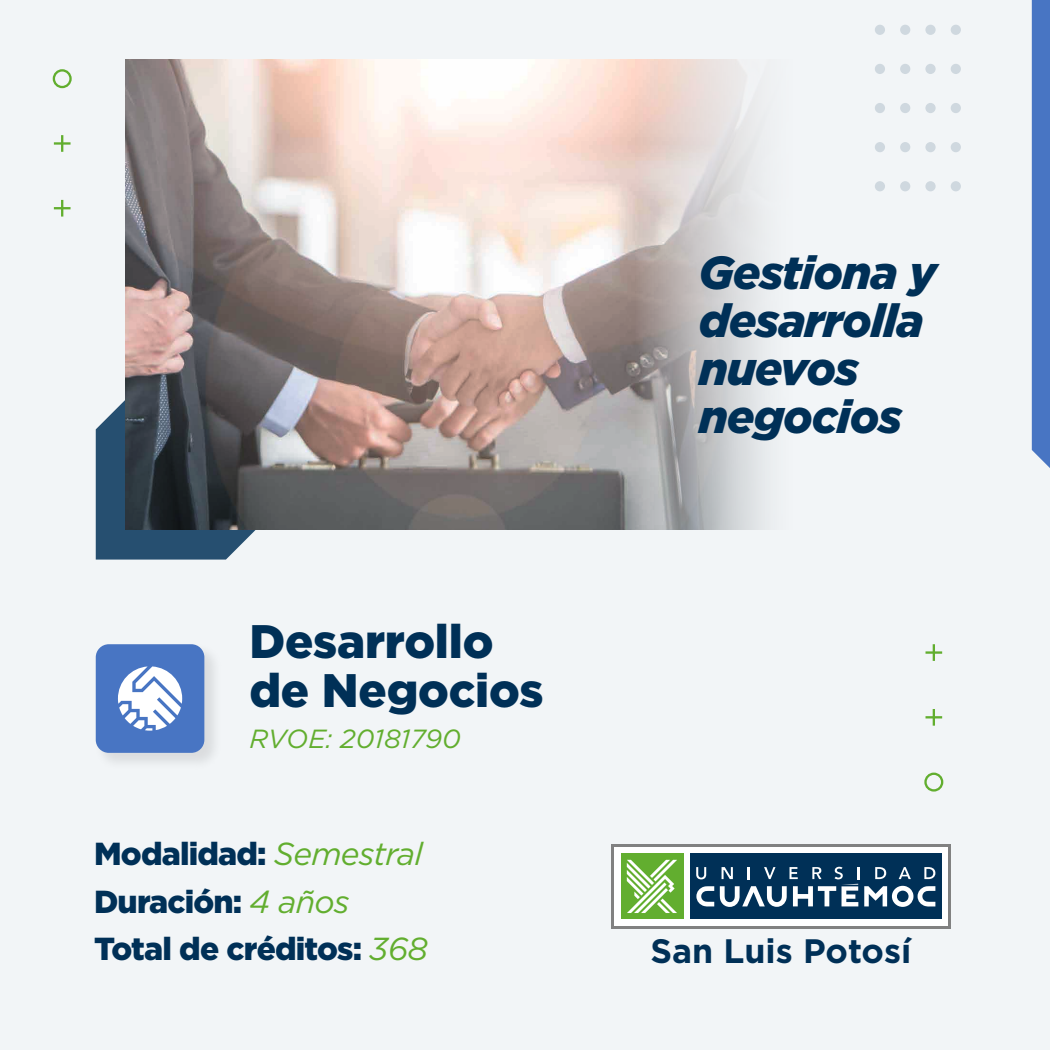
<style>
.page{position:relative;width:1050px;height:1050px;background:#f2f5f7}
.page>*{position:absolute;margin:0;border:0;box-sizing:border-box;transform-origin:0 0}
.t1{font:900 46.99px/48.9px "Gotham";letter-spacing:-.005em;color:#003057}
.t2{font:italic 900 46.29px/48.2px "Gotham";letter-spacing:-.025em;color:#003057}
.t3{font:700 33.86px "Gotham";color:#003057}
.t4{font:900 31.85px/47.5px "Gotham";letter-spacing:-.025em;color:#003057}
.t5{font:italic 26.25px "Gotham";color:#62ae2f}
.s1{font-weight:400;font-style:italic;color:#62ae2f}
</style>
<div class="page">
<svg style="left:96px;top:382px;width:171px;height:178px"></svg>
<svg style="left:54px;top:200px;width:17px;height:17px"></svg>
<hr style="left:54px;top:142px;width:17px;height:3px;background:#62ae2f">
<svg style="left:61px;top:135px;width:2px;height:17px"></svg>
<div style="left:53px;top:69px;width:19px;height:19px;border:2px solid #62ae2f;border-radius:50%"></div>
<div style="left:875px;top:181px;width:10px;height:10px;background:#cfd8df;border-radius:50%"></div>
<div style="left:875px;top:142px;width:10px;height:10px;background:#cfd8df;border-radius:50%"></div>
<div style="left:875px;top:103px;width:10px;height:10px;background:#cfd8df;border-radius:50%"></div>
<div style="left:875px;top:64px;width:10px;height:10px;background:#cfd8df;border-radius:50%"></div>
<div style="left:875px;top:25px;width:10px;height:10px;background:#cfd8df;border-radius:50%"></div>
<div style="left:900px;top:181px;width:10px;height:10px;background:#cfd8df;border-radius:50%"></div>
<div style="left:900px;top:142px;width:10px;height:10px;background:#cfd8df;border-radius:50%"></div>
<div style="left:900px;top:103px;width:10px;height:10px;background:#cfd8df;border-radius:50%"></div>
<div style="left:900px;top:64px;width:10px;height:10px;background:#cfd8df;border-radius:50%"></div>
<div style="left:900px;top:25px;width:10px;height:10px;background:#cfd8df;border-radius:50%"></div>
<div style="left:925px;top:181px;width:11px;height:10px;background:#cfd8df;border-radius:50%"></div>
<div style="left:925px;top:142px;width:11px;height:10px;background:#cfd8df;border-radius:50%"></div>
<div style="left:925px;top:103px;width:11px;height:10px;background:#cfd8df;border-radius:50%"></div>
<div style="left:925px;top:64px;width:11px;height:10px;background:#cfd8df;border-radius:50%"></div>
<div style="left:925px;top:25px;width:11px;height:10px;background:#cfd8df;border-radius:50%"></div>
<div style="left:951px;top:181px;width:10px;height:10px;background:#cfd8df;border-radius:50%"></div>
<div style="left:951px;top:142px;width:10px;height:10px;background:#cfd8df;border-radius:50%"></div>
<div style="left:951px;top:103px;width:10px;height:10px;background:#cfd8df;border-radius:50%"></div>
<div style="left:951px;top:64px;width:10px;height:10px;background:#cfd8df;border-radius:50%"></div>
<div style="left:951px;top:25px;width:10px;height:10px;background:#cfd8df;border-radius:50%"></div>
<svg style="left:126px;top:60px;width:641px;height:469px;background:#b7aba8"></svg>
<hr style="left:926px;top:651px;width:16px;height:3px;background:#62ae2f">
<svg style="left:933px;top:644px;width:2px;height:17px"></svg>
<svg style="left:926px;top:709px;width:16px;height:17px"></svg>
<div style="left:924px;top:773px;width:19px;height:19px;border:2px solid #62ae2f;border-radius:50%"></div>
<img style="left:95px;top:644px;width:119px;height:118px">
<div style="left:96px;top:644px;width:108px;height:109px;background:#4875c3;border-radius:13px"></div>
<svg style="left:118px;top:666px;width:64px;height:65px"></svg>
<div style="left:611px;top:844px;width:340px;height:85px;background:#818181"></div>
<div style="left:614px;top:847px;width:334px;height:79px;background:#fff"></div>
<div style="left:690px;top:854px;width:252px;height:65px;background:#003057"></div>
<div style="left:621px;top:854px;width:62px;height:65px;background:#62ae2f"></div>
<svg style="left:627px;top:860px;width:50px;height:53px"></svg>
<svg style="left:696px;top:886px;width:18px;height:21px"></svg>
<svg style="left:696px;top:867px;width:10px;height:12px"></svg>
<svg style="left:720px;top:867px;width:215px;height:40px"></svg>
<div style="left:1032px;top:0;width:18px;height:468px;background:#4875c3"></div>
<h1 class="t1" style="left:249px;top:616px;width:296px">Desarrollo de Negocios</h1>
<p class="t5" style="left:249px;top:722px;width:213px">RVOE: 20181790</p>
<p class="t4" style="left:94px;top:829px;width:335px">Modalidad: <span class="s1">Semestral<br></span>Duración: <span class="s1">4 años<br></span>Total de créditos: <span class="s1">368</span></p>
<h2 class="t2" style="left:699px;top:248px;width:240px">Gestiona y desarrolla nuevos negocios</h2>
<p class="t3" style="left:651px;top:931px;width:262px">San Luis Potosí</p>
</div>
